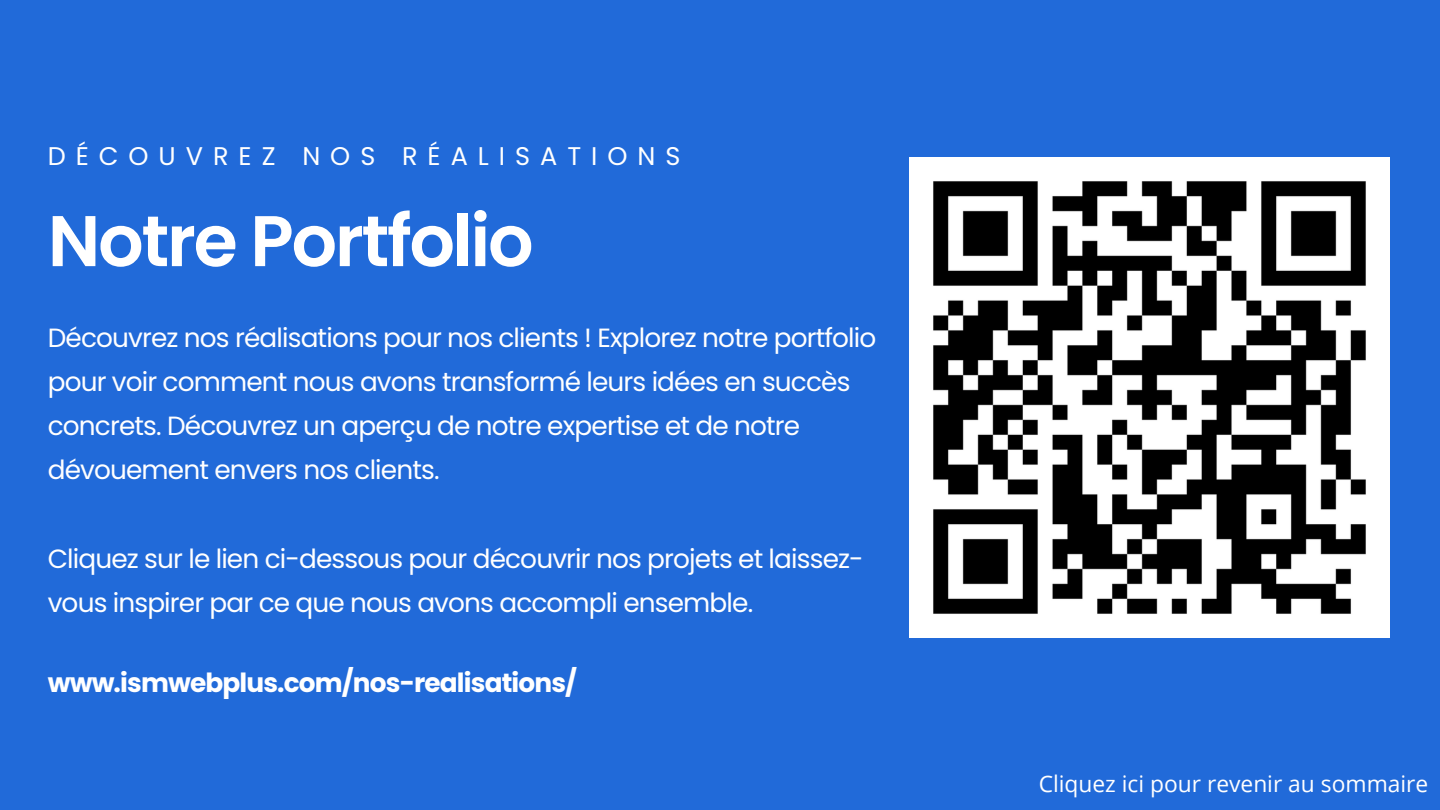
<style>
.page{position:relative;width:1440px;height:810px;background:#216ad9}
.page>*{position:absolute;margin:0;border:0;box-sizing:border-box;transform-origin:0 0}
.t1{font:600 71.6px "Poppins";letter-spacing:-.03em;color:#fff}
.t2{font:26.4px/44.1px "Poppins";letter-spacing:-.03em;color:#fff}
.t3{font:700 26.4px "Poppins";letter-spacing:-.03em;color:#fff}
.t4{font:25.6px "Poppins";letter-spacing:.39em;color:#fff}
.t5{font:22.8px "Open Sans";color:#fff}
</style>
<div class="page">
<img style="left:909px;top:157px;width:480px;height:480px">
<p class="t4" style="left:48px;top:139px;width:634px">DÉCOUVREZ NOS RÉALISATIONS</p>
<h1 class="t1" style="left:48px;top:191px;width:487px">Notre Portfolio</h1>
<p class="t2" style="left:48px;top:316px;width:830px">Découvrez nos réalisations pour nos clients ! Explorez notre portfolio pour voir comment nous avons transformé leurs idées en succès concrets. Découvrez un aperçu de notre expertise et de notre dévouement envers nos clients.</p>
<p class="t2" style="left:48px;top:536px;width:818px">Cliquez sur le lien ci-dessous pour découvrir nos projets et laissez&shy;vous inspirer par ce que nous avons accompli ensemble.</p>
<p class="t3" style="left:48px;top:665px;width:531px">www.ismwebplus.com/nos-realisations/</p>
<p class="t5" style="left:1039px;top:768px;width:391px">Cliquez ici pour revenir au sommaire</p>
</div>
